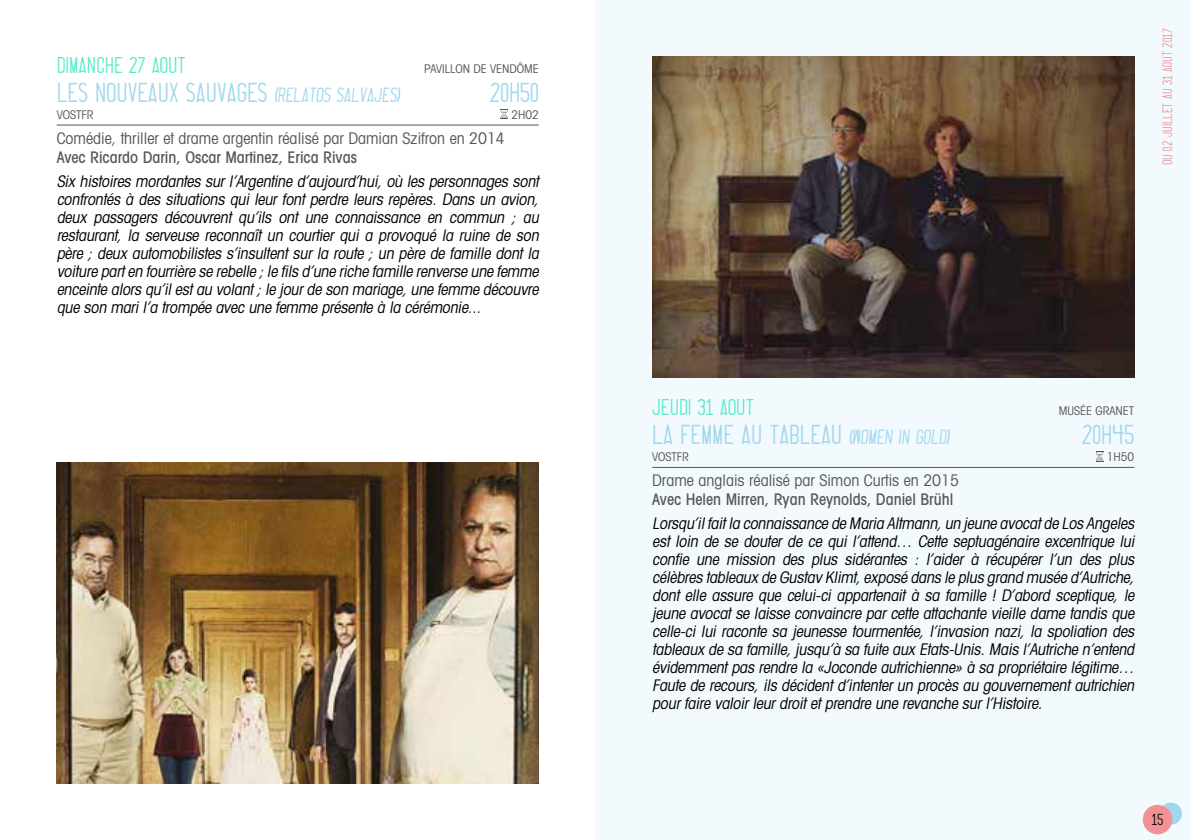
<style>
.page{position:relative;width:1191px;height:840px;background:#fff}
.page>*{position:absolute;margin:0;border:0;box-sizing:border-box;transform-origin:0 0}
.t1{font:24px "Thruster";color:#9ed7ee}
.t2{font:20px "Thruster";color:#54ebc7}
.t3{font:italic condensed 16px/18px "Avant Garde";letter-spacing:-.01em;color:#000;text-align:justify}
.t4{font:condensed 16px "Avant Garde";color:#575756}
.t5{font:500 condensed 16px "Avant Garde";color:#575756}
.t6{font:14px "Thruster";color:#000}
.t7{font:condensed 12px "Avant Garde";color:#575756}
.t8{font:12px "Thruster";color:#f29295}
.s1{font-size:18px}
</style>
<div class="page">
<div style="left:595px;top:0;width:596px;height:839px;background:#f3fafe"></div>
<img style="left:57px;top:462px;width:482px;height:320px">
<img style="left:652px;top:57px;width:482px;height:320px">
<div style="left:1159px;top:802px;width:22px;height:22px;background:#9ed7ee;border-radius:50%"></div>
<div style="left:1142px;top:804px;width:30px;height:29px;background:#f29295;border-radius:50%"></div>
<hr style="left:57px;top:124px;width:482px;height:1px;background:#575756">
<svg style="left:500px;top:109px;width:8px;height:10px"></svg>
<hr style="left:652px;top:466px;width:482px;height:1px;background:#575756">
<svg style="left:1096px;top:451px;width:7px;height:10px"></svg>
<p class="t2" style="left:57px;top:56px;width:131px">DIMANCHE 27 AOUT</p>
<p class="t7" style="left:424px;top:61px;width:116px">PAVILLON DE VENDÔME</p>
<h1 class="t1" style="left:57px;top:82px;width:344px">LES NOUVEAUX SAUVAGES <span class="s1">(RELATOS SALVAJES)</span></h1>
<h1 class="t1" style="left:490px;top:82px;width:51px">20H50</h1>
<p class="t7" style="left:57px;top:107px;width:38px">VOSTFR</p>
<p class="t7" style="left:511px;top:107px;width:29px">2H02</p>
<p class="t4" style="left:57px;top:128px;width:449px">Comédie, thriller et drame argentin réalisé par Damian Szifron en 2014</p>
<p class="t5" style="left:57px;top:147px;width:302px">Avec Ricardo Darin, Oscar Martinez, Erica Rivas</p>
<p class="t3" style="left:57px;top:171px;width:487px">Six histoires mordantes sur l’Argentine d’aujourd’hui, où les personnages sont confrontés à des situations qui leur font perdre leurs repères. Dans un avion, deux passagers découvrent qu’ils ont une connaissance en commun ; au restaurant, la serveuse reconnaît un courtier qui a provoqué la ruine de son père ; deux automobilistes s’insultent sur la route ; un père de famille dont la voiture parten fourrière se rebelle ;le fils d’une riche famille renverse une femme enceinte alors qu’ilestau volant;le jourde son mariage,une femme découvre que son maril’a trompée avec une femme présente à la cérémonie...</p>
<p class="t8" style="left:1162px;top:165px;width:138px;rotate:-90deg">DU 02 JUILLET AU 31 AOUT 2017</p>
<p class="t2" style="left:652px;top:398px;width:103px">JEUDI 31 AOUT</p>
<p class="t7" style="left:1059px;top:403px;width:77px">MUSÉE GRANET</p>
<h1 class="t1" style="left:652px;top:424px;width:298px">LA FEMME AU TABLEAU <span class="s1">(WOMEN IN GOLD)</span></h1>
<h1 class="t1" style="left:1081px;top:424px;width:54px">20H45</h1>
<p class="t7" style="left:652px;top:449px;width:38px">VOSTFR</p>
<p class="t7" style="left:1107px;top:449px;width:29px">1H50</p>
<p class="t4" style="left:652px;top:470px;width:308px">Drame anglais réalisé par Simon Curtis en 2015</p>
<p class="t5" style="left:652px;top:489px;width:303px">Avec Helen Mirren, Ryan Reynolds, Daniel Brühl</p>
<p class="t3" style="left:652px;top:513px;width:487px">Lorsqu’ilfaitla connaissance de Maria Altmann,un jeune avocatde Los Angeles est loin de se douter de ce qui l’attend… Cette septuagénaire excentrique lui confie une mission des plus sidérantes : l’aider à récupérer l’un des plus célèbres tableaux de Gustav Klimt,exposé dans le plus grand musée d’Autriche, dont elle assure que celui-ci appartenait à sa famille ! D’abord sceptique, le jeune avocat se laisse convaincre par cette attachante vieille dame tandis que celle-ci lui raconte sa jeunesse tourmentée, l’invasion nazi, la spoliation des tableaux de sa famille,j usqu’à sa fuite aux Etats-Unis.Mais l’Autriche n’entend évidemmentpas rendre la «Joconde autrichienne» à sa propriétaire légitime… Faute de recours, ils décident d’intenter un procès au gouvernement autrichien pourfaire valoirleurdroitetprendre une revanche surl’Histoire.</p>
<p class="t6" style="left:1151px;top:813px;width:13px">15</p>
</div>
